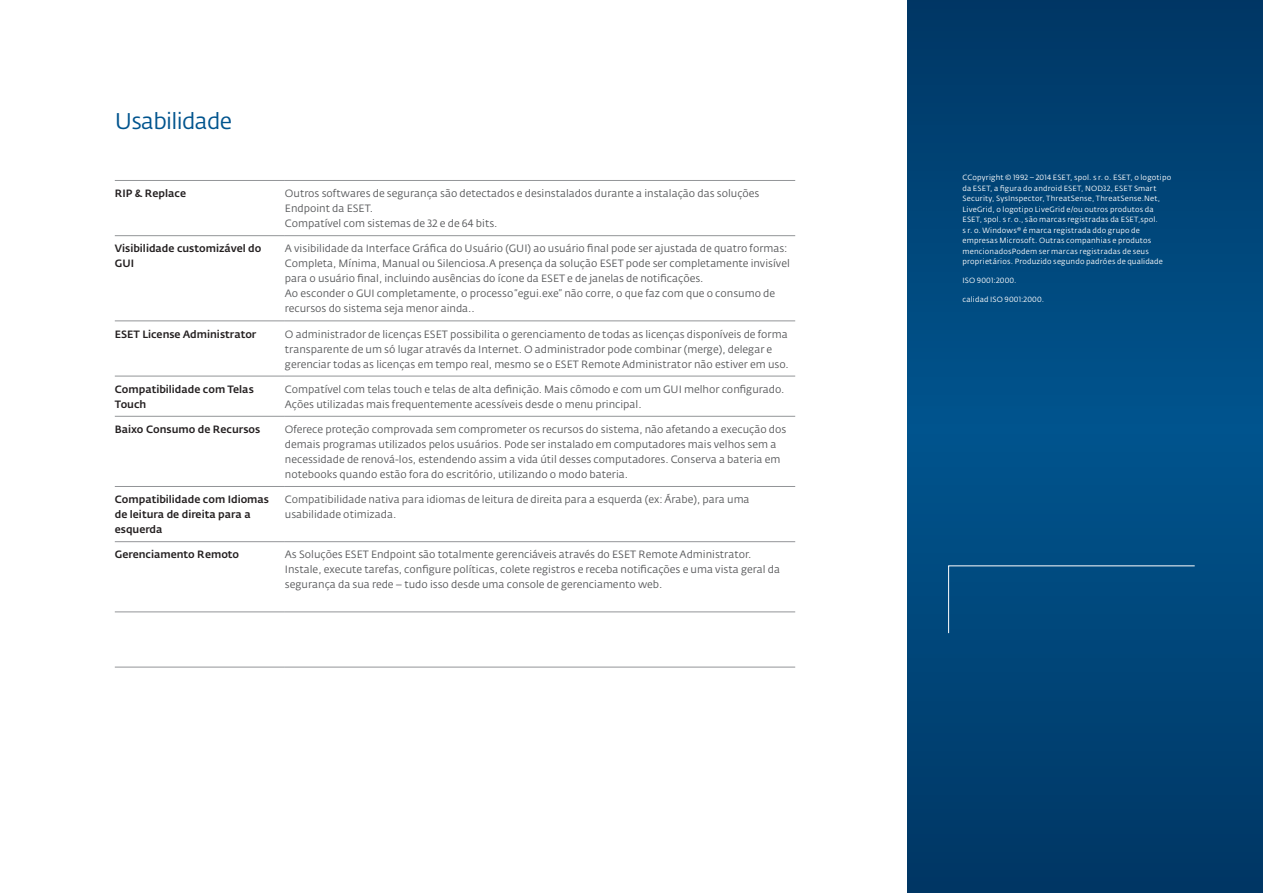
<style>
.page{position:relative;width:1263px;height:893px;background:#fff}
.page>*{position:absolute;margin:0;border:0;box-sizing:border-box;transform-origin:0 0}
.HDL{font:22.5px "Fedra Sans Alt Pro";letter-spacing:-.03em;color:#00548e}
.t1{font:10.5px/15px "Fedra Sans Alt Pro";color:#57585a}
.SubHDL_Color{font:500 10.5px/15px "Fedra Sans Alt Pro";color:#231f20}
.SubHDL_Black{font:500 10.5px/15px "Fedra Sans Alt Pro";color:#231f20}
.t2{font:7.5px/10.5px "Fedra Sans Alt Pro";letter-spacing:.025em;color:#fff}
</style>
<div class="page">
<hr style="left:115px;top:180px;width:170px;height:1px;background:#939598">
<hr style="left:285px;top:180px;width:510px;height:1px;background:#939598">
<hr style="left:115px;top:235px;width:170px;height:1px;background:#939598">
<hr style="left:285px;top:235px;width:510px;height:1px;background:#939598">
<hr style="left:115px;top:320px;width:170px;height:1px;background:#939598">
<hr style="left:285px;top:320px;width:510px;height:1px;background:#939598">
<hr style="left:115px;top:376px;width:170px;height:1px;background:#939598">
<hr style="left:285px;top:376px;width:510px;height:1px;background:#939598">
<hr style="left:115px;top:486px;width:170px;height:1px;background:#939598">
<hr style="left:285px;top:486px;width:510px;height:1px;background:#939598">
<hr style="left:115px;top:541px;width:170px;height:1px;background:#939598">
<hr style="left:285px;top:541px;width:510px;height:1px;background:#939598">
<hr style="left:115px;top:416px;width:170px;height:1px;background:#939598">
<hr style="left:285px;top:416px;width:510px;height:1px;background:#939598">
<hr style="left:115px;top:611px;width:170px;height:1px;background:#939598">
<hr style="left:115px;top:667px;width:170px;height:1px;background:#939598">
<hr style="left:285px;top:611px;width:510px;height:1px;background:#939598">
<hr style="left:285px;top:667px;width:510px;height:1px;background:#939598">
<svg style="left:908px;top:0;width:355px;height:893px;background:#004578"></svg>
<div style="left:948px;top:565px;width:247px;height:69px;background:#00497e"></div>
<p class="HDL" style="left:115px;top:107px;width:119px">Usabilidade</p>
<p class="SubHDL_Color" style="left:115px;top:186px;width:73px">RIP &amp; Replace</p>
<p class="t1" style="left:285px;top:186px;width:476px">Outros softwares de segurança são detectados e desinstalados durante a instalação das soluções<br>Endpoint da ESET.</p>
<p class="t1" style="left:285px;top:216px;width:214px">Compatível com sistemas de 32 e de 64 bits.</p>
<p class="SubHDL_Color" style="left:115px;top:241px;width:148px">Visibilidade customizável do<br>GUI</p>
<p class="t1" style="left:285px;top:241px;width:506px">A visibilidade da Interface Gráfica do Usuário (GUI) ao usuário final pode ser ajustada de quatro formas:<br>Completa, Mínima, Manual ou Silenciosa.A presença da solução ESET pode ser completamente invisível para o usuário final, incluindo ausências do ícone da ESET e de janelas de notificações.</p>
<p class="t1" style="left:285px;top:286px;width:492px">Ao esconder o GUI completamente, o processo “egui.exe” não corre, o que faz com que o consumo de recursos do sistema seja menor ainda..</p>
<p class="SubHDL_Color" style="left:115px;top:326px;width:143px">ESET License Administrator</p>
<p class="t1" style="left:285px;top:326px;width:505px">O administrador de licenças ESET possibilita o gerenciamento de todas as licenças disponíveis de forma transparente de um só lugar através da Internet. O administrador pode combinar (merge), delegar e gerenciar todas as licenças em tempo real, mesmo se o ESET Remote Administrator não estiver em uso.</p>
<p class="SubHDL_Black" style="left:115px;top:382px;width:141px">Compatibilidade com Telas<br>Touch</p>
<p class="t1" style="left:285px;top:382px;width:501px">Compatível com telas touch e telas de alta definição. Mais cômodo e com um GUI melhor configurado.</p>
<p class="t1" style="left:285px;top:397px;width:358px">Ações utilizadas mais frequentemente acessíveis desde o menu principal.</p>
<p class="SubHDL_Color" style="left:115px;top:422px;width:147px">Baixo Consumo de Recursos</p>
<p class="t1" style="left:285px;top:422px;width:503px">Oferece proteção comprovada sem comprometer os recursos do sistema, não afetando a execução dos demais programas utilizados pelos usuários. Pode ser instalado em computadores mais velhos sem a necessidade de renová-los, estendendo assim a vida útil desses computadores. Conserva a bateria em notebooks quando estão fora do escritório, utilizando o modo bateria.</p>
<p class="SubHDL_Color" style="left:115px;top:492px;width:156px">Compatibilidade com Idiomas de leitura de direita para a esquerda</p>
<p class="t1" style="left:285px;top:492px;width:466px">Compatibilidade nativa para idiomas de leitura de direita para a esquerda (ex: Árabe), para uma usabilidade otimizada.</p>
<p class="SubHDL_Color" style="left:115px;top:547px;width:126px">Gerenciamento Remoto</p>
<p class="t1" style="left:285px;top:547px;width:468px">As Soluções ESET Endpoint são totalmente gerenciáveis através do ESET Remote Administrator.</p>
<p class="t1" style="left:285px;top:562px;width:497px">Instale, execute tarefas, configure políticas, colete registros e receba notificações e uma vista geral da segurança da sua rede – tudo isso desde uma console de gerenciamento web.</p>
<p class="t2" style="left:962px;top:172px;width:210px">CCopyright © 1992 – 2014 ESET, spol. s r. o. ESET, o logotipo da ESET, a figura do android ESET, NOD32, ESET Smart Security, SysInspector, ThreatSense, ThreatSense.Net, LiveGrid, o logotipo LiveGrid e/ou outros produtos da ESET, spol. s r. o., são marcas registradas da ESET,spol.<br>s r. o. Windows® é marca registrada ddo grupo de empresas Microsoft. Outras companhias e produtos mencionadosPodem ser marcas registradas de seus proprietários. Produzido segundo padróes de qualidade</p>
<p class="t2" style="left:962px;top:275px;width:55px">ISO 9001:2000.</p>
<p class="t2" style="left:962px;top:294px;width:83px">calidad ISO 9001:2000.</p>
</div>
